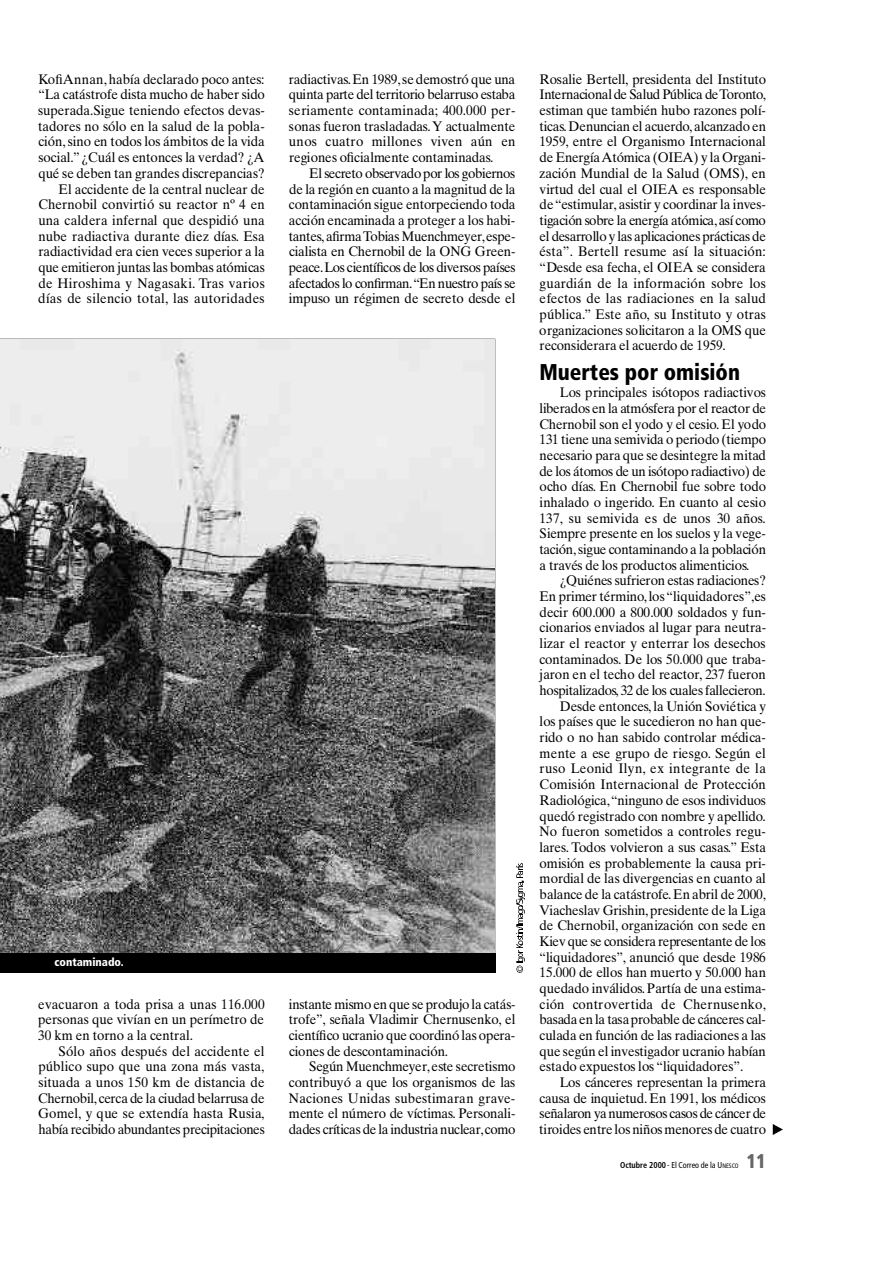
<style>
.page{position:relative;width:893px;height:1263px;background:#fff}
.page>*{position:absolute;margin:0;border:0;box-sizing:border-box;transform-origin:0 0}
.t1{font:900 condensed 22.8px "Frutiger";color:#000;scale:.95 1}
.t2{font:900 condensed 19.95px "Frutiger";color:#666;scale:.95 1}
.t3{font:13.95px/15.8px "Times Ten";color:#000;text-align:justify;scale:.95 1}
.t4{font:13.95px "Times Ten";letter-spacing:-.03em;color:#000;scale:.95 1}
.t5{font:13.95px "Times Ten";letter-spacing:-.025em;color:#000;scale:.95 1}
.t6{font:13.95px "Times Ten";letter-spacing:-.035em;color:#000;scale:.95 1}
.t7{font:13.95px "Times Ten";letter-spacing:.02em;color:#000;scale:.95 1}
.t8{font:900 condensed 11.4px "Frutiger";color:#fff}
.t9{font:condensed 8.55px "Frutiger";color:#000;scale:.95 1}
.s1{font-weight:700}
.s2{font-size:6.45px}
</style>
<div class="page">
<svg style="left:772px;top:1124px;width:10px;height:11px"></svg>
<svg style="left:516px;top:863px;width:8px;height:109px"></svg>
<img style="left:0;top:340px;width:494px;height:613px">
<div style="left:0;top:953px;width:495px;height:20px;background:#000"></div>
<p class="t3" style="left:38px;top:72px;width:240px;text-align:right">Ko fiA n n a n ,había declarado poco antes: “La catástrofe dista mucho de haber sido superada.Sigue teniendo efectos devas&shy;tadores no sólo en la salud de la pobla&shy;c i ó n , sino en todos los ámbitos de la vida s o c i a l .” ¿Cuál es entonces la verdad? ¿A qué se deben tan grandes discrepancias?<br>El accidente de la central nuclear de Chernobil convirtió su reactor nº 4 en una caldera infernal que despidió una nube radiactiva durante diez días. E s a radiactividad era cien veces superior a la que emitieron juntas las bombas atómicas de Hiroshima y Nagasaki. Tras varios días de silencio total, las autoridades</p>
<p class="t8" style="left:54px;top:957px;width:71px">contaminado.</p>
<p class="t3" style="left:38px;top:997px;width:240px">evacuaron a toda prisa a unas 116.000 personas que vivían en un perímetro de 30 km en torno a la central.</p>
<p class="t3" style="left:38px;top:1044px;width:240px;text-indent:20px">Sólo años después del accidente el público supo que una zona más vasta, situada a unos 150 km de distancia de C h e r n o b i l , cerca de la ciudad belarrusa de G o m e l , y que se extendía hasta Rusia, había recibido abundantes precipitaciones</p>
<p class="t3" style="left:289px;top:72px;width:240px">r a d i a c t i v a s.En 1989,se demostró que una quinta parte del territorio belarruso estaba seriamente contaminada; 400.000 per&shy;sonas fueron trasladadas.Y actualmente unos cuatro millones viven aún en regiones oficialmente contaminadas.</p>
<p class="t3" style="left:289px;top:166px;width:240px;text-indent:20px">El secreto observado por los gobiernos de la región en cuanto a la magnitud de la contaminación sigue entorpeciendo toda acción encaminada a proteger a los habi&shy;t a n t e s,a firma Tobias Muenchmeyer,e s p e&shy;cialista en Chernobil de la ONG Green&shy;p e a c e.Los científicos de los diversos países afectados lo confir m a n .“En nuestro país se impuso un régimen de secreto desde el</p>
<p class="t3" style="left:289px;top:997px;width:240px">instante mismo en que se produjo la catás&shy;t r o f e ” , señala Vladimir Chernusenko, e l c i e n t í fico ucranio que coordinó las opera&shy;ciones de descontaminación.</p>
<p class="t3" style="left:289px;top:1060px;width:240px;text-indent:20px">Según Muenchmeyer,este secretismo contribuyó a que los organismos de las Naciones Unidas subestimaran grave&shy;mente el número de víctimas. P e r s o n a l i&shy;dades críticas de la industria nuclear,c o m o</p>
<p class="t3" style="left:539px;top:72px;width:240px">Rosalie Bertell, presidenta del Instituto Internacional de Salud Pública de To r o n t o, estiman que también hubo razones polí&shy;t i c a s.Denuncian el acuerdo,alcanzado en 1 9 5 9 , entre el Organismo Internacional de Energía Atómica (OIEA) y la Organi&shy;zación Mundial de la Salud (OMS), e n virtud del cual el OIEA es responsable de “ e s t i m u l a r, asistir y coordinar la inves&shy;tigación sobre la energía atómica,así como el desarrollo y las aplicaciones prácticas de é s t a ” . Bertell resume así la situación: “Desde esa fecha, el OIEA se considera guardián de la información sobre los efectos de las radiaciones en la salud p ú b l i c a .” Este año, su Instituto y otras organizaciones solicitaron a la OMS que reconsiderara el acuerdo de 1959.</p>
<h1 class="t1" style="left:539px;top:363px;width:213px">Muertes por omisión</h1>
<p class="t3" style="left:539px;top:386px;width:240px;text-indent:20px">Los principales isótopos radiactivos liberados en la atmósfera por el reactor de Chernobil son el yodo y el cesio. El yodo 131 tiene una semivida o periodo (tiempo necesario para que se desintegre la mitad de los átomos de un isótopo radiactivo) de ocho días. En Chernobil fue sobre todo inhalado o ingerido. En cuanto al cesio 1 3 7 , su semivida es de unos 30 años.<br>Siempre presente en los suelos y la vege&shy;t a c i ó n , sigue contaminando a la población a través de los productos alimenticios.</p>
<p class="t5" style="left:560px;top:575px;width:218px">¿Quiénes sufrieron estas radiaciones?</p>
<p class="t3" style="left:539px;top:590px;width:240px">En primer término,los “ l i q u i d a d o r e s ” ,e s</p>
<p class="t3" style="left:539px;top:605px;width:240px">decir 600.000 a 800.000 soldados y fun-</p>
<p class="t3" style="left:539px;top:621px;width:240px">cionarios enviados al lugar para neutra-</p>
<p class="t3" style="left:539px;top:637px;width:239px">lizar el reactor y enterrar los desechos</p>
<p class="t3" style="left:539px;top:652px;width:240px">c o n t a m i n a d o s. De los 50.000 que traba-</p>
<p class="t3" style="left:539px;top:668px;width:240px">jaron en el techo del reactor, 237 fueron</p>
<p class="t4" style="left:539px;top:685px;width:240px">h o s p i t a l i z a d o s, 32 de los cuales fallecieron.</p>
<p class="t3" style="left:559px;top:699px;width:218px">Desde entonces, la Unión Soviética y</p>
<p class="t3" style="left:539px;top:715px;width:239px">los países que le sucedieron no han que-</p>
<p class="t3" style="left:539px;top:731px;width:240px">rido o no han sabido controlar médica-</p>
<p class="t3" style="left:539px;top:746px;width:239px">mente a ese grupo de riesgo. Según el</p>
<p class="t7" style="left:539px;top:763px;width:240px">ruso Leonid Ilyn, ex integrante de la</p>
<p class="t3" style="left:539px;top:778px;width:240px">Comisión Internacional de Protección</p>
<p class="t5" style="left:539px;top:795px;width:240px">R a d i o l ó g i c a ,“ninguno de esos individuos</p>
<p class="t3" style="left:539px;top:809px;width:240px">quedó registrado con nombre y apellido.</p>
<p class="t3" style="left:539px;top:825px;width:240px">No fueron sometidos a controles regu-</p>
<p class="t3" style="left:539px;top:840px;width:240px">l a r e s. Todos volvieron a sus casas.” E s t a</p>
<p class="t3" style="left:539px;top:856px;width:240px">omisión es probablemente la causa pri-</p>
<p class="t3" style="left:539px;top:872px;width:240px">mordial de las divergencias en cuanto al</p>
<p class="t3" style="left:539px;top:888px;width:240px">balance de la catástrofe.En abril de 2000,</p>
<p class="t3" style="left:539px;top:903px;width:240px">Viacheslav Grishin,presidente de la Liga</p>
<p class="t3" style="left:539px;top:919px;width:240px">de Chernobil, organización con sede en</p>
<p class="t6" style="left:539px;top:936px;width:240px">Kiev que se considera representante de los</p>
<p class="t3" style="left:539px;top:950px;width:240px">“ l i q u i d a d o r e s ” , anunció que desde 1986</p>
<p class="t3" style="left:539px;top:966px;width:240px">15.000 de ellos han muerto y 50.000 han</p>
<p class="t3" style="left:539px;top:982px;width:240px">quedado inválidos. Partía de una estima-</p>
<p class="t3" style="left:539px;top:997px;width:240px">ción controvertida de Chernusenko,</p>
<p class="t4" style="left:539px;top:1014px;width:240px">basada en la tasa probable de cánceres cal-</p>
<p class="t3" style="left:539px;top:1029px;width:240px">culada en función de las radiaciones a las</p>
<p class="t3" style="left:539px;top:1044px;width:240px">que según el investigador ucranio habían</p>
<p class="t3" style="left:539px;top:1060px;width:216px">estado expuestos los “ l i q u i d a d o r e s ” .</p>
<p class="t3" style="left:559px;top:1076px;width:219px">Los cánceres representan la primera</p>
<p class="t3" style="left:539px;top:1091px;width:240px">causa de inquietud. En 1991, los médicos</p>
<p class="t4" style="left:539px;top:1108px;width:240px">señalaron ya numerosos casos de cáncer de</p>
<p class="t3" style="left:539px;top:1123px;width:240px">tiroides entre los niños menores de cuatro</p>
<p class="t9" style="left:620px;top:1161px;width:126px"><span class="s1">Octubre 2000</span> - El Correo de la U<span class="s2">NESCO</span></p>
<h2 class="t2" style="left:746px;top:1153px;width:22px">11</h2>
</div>
